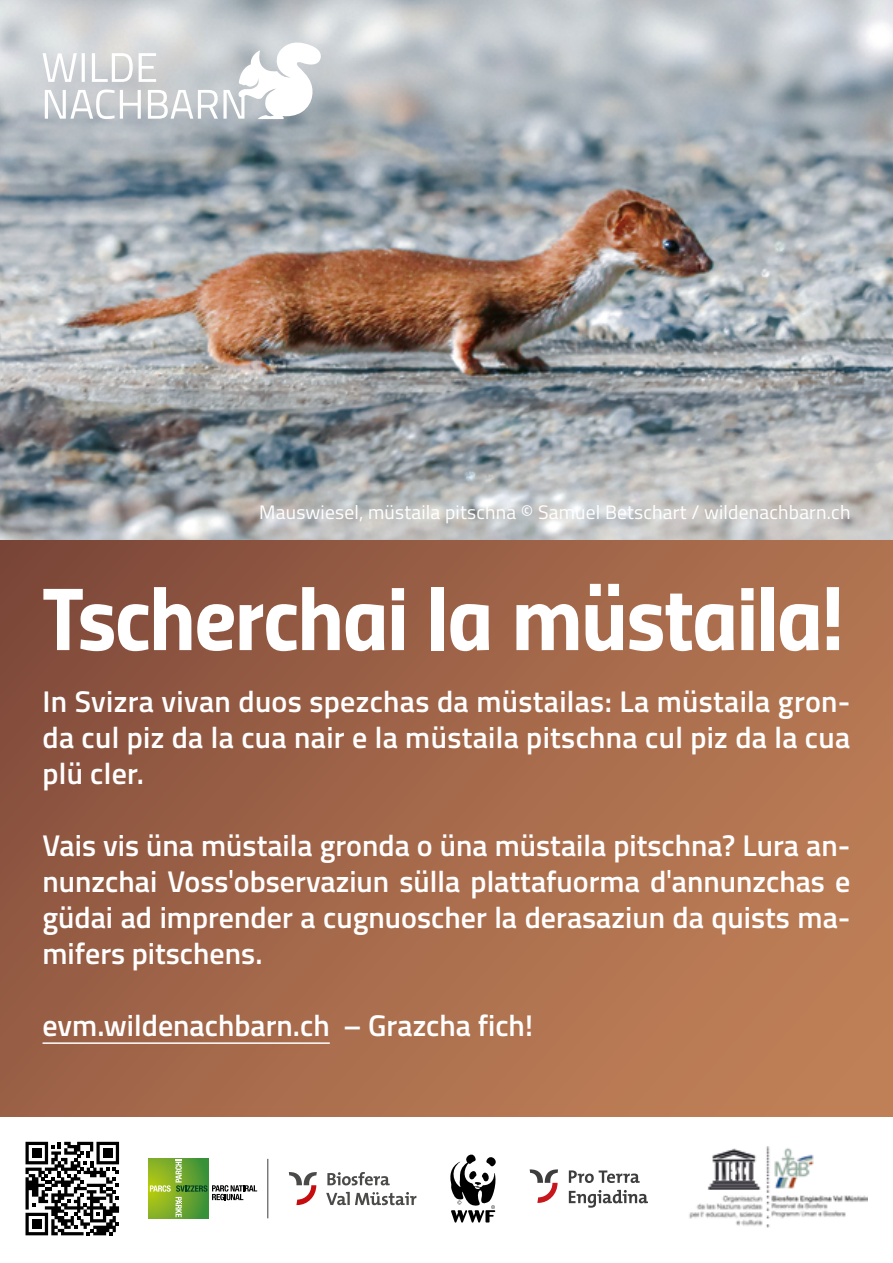
<style>
.page{position:relative;width:893px;height:1263px;background:#fff}
.page>*{position:absolute;margin:0;border:0;box-sizing:border-box;transform-origin:0 0}
.t1{font:90px "Titillium Bold Upright";letter-spacing:-.015em;color:#fff}
.t2{font:600 30px/36px "Titillium";color:#fff;text-align:justify}
.t3{font:19.5px "Titillium";letter-spacing:.01em;color:#fff}
.s1{font-family:"Acumin Pro";font-weight:400}
</style>
<div class="page">
<img style="left:0;top:0;width:893px;height:540px">
<svg style="left:0;top:540px;width:893px;height:576px;background:#a4684a"></svg>
<svg style="left:43px;top:40px;width:279px;height:79px"></svg>
<svg style="left:26px;top:1142px;width:93px;height:93px"></svg>
<img style="left:689px;top:1146px;width:178px;height:82px">
<hr style="left:267px;top:1159px;width:1px;height:59px;background:#3c3d3c">
<svg style="left:149px;top:1159px;width:59px;height:59px"></svg>
<svg style="left:150px;top:1160px;width:107px;height:57px"></svg>
<svg style="left:327px;top:1172px;width:63px;height:13px"></svg>
<svg style="left:326px;top:1192px;width:90px;height:13px"></svg>
<svg style="left:289px;top:1172px;width:28px;height:33px"></svg>
<svg style="left:450px;top:1154px;width:46px;height:68px"></svg>
<svg style="left:530px;top:1169px;width:28px;height:34px"></svg>
<svg style="left:585px;top:1173px;width:9px;height:10px"></svg>
<svg style="left:569px;top:1170px;width:22px;height:13px"></svg>
<svg style="left:599px;top:1170px;width:41px;height:13px"></svg>
<svg style="left:569px;top:1190px;width:79px;height:18px"></svg>
<hr style="left:43px;top:1042px;width:287px;height:2px;background:#fff">
<p class="t3" style="left:259px;top:498px;width:593px">Mauswiesel, müstaila pitschna © Samuel Betschart / wildenachbarn.ch</p>
<h1 class="t1" style="left:43px;top:548px;width:804px">Tscherchai la müstaila!</h1>
<p class="t2" style="left:43px;top:682px;width:809px">In Svizra vivan duos spezchas da müstailas: La müstaila gron&shy;da cul piz da la cua nair e la müstaila pitschna cul piz da la cua plü cler.</p>
<p class="t2" style="left:43px;top:826px;width:809px">Vais vis üna müstaila gronda o üna müstaila pitschna? Lura an&shy;nunzchai Voss<span class="s1">'</span>observaziun sülla plattafuorma d<span class="s1">'</span>annunzchas e güdai ad imprender a cugnuoscher la derasaziun da quists ma&shy;mifers pitschens.</p>
<p class="t2" style="left:43px;top:1006px;width:492px">evm.wildenachbarn.ch – Grazcha fich!</p>
</div>
